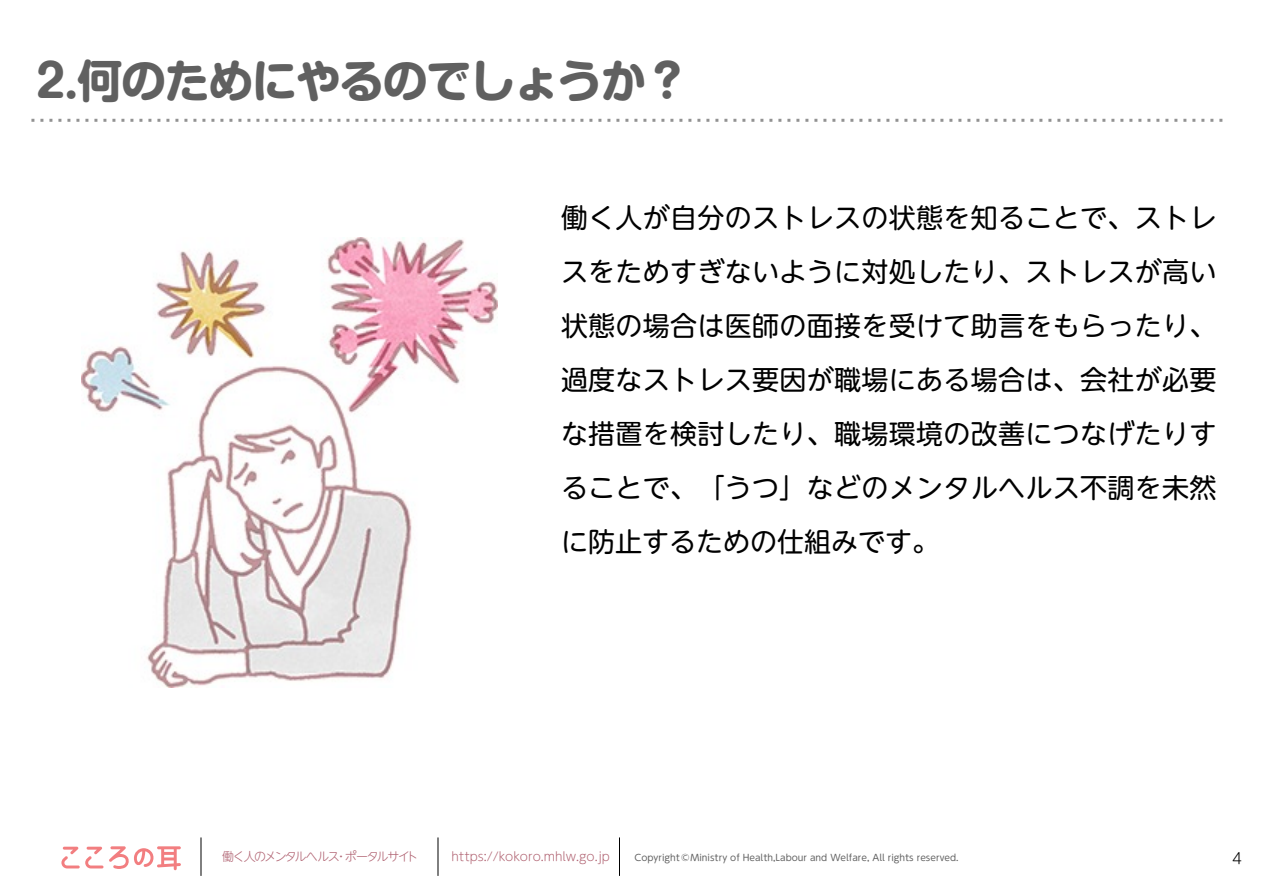
<style>
.page{position:relative;width:1263px;height:893px;background:#fff}
.page>*{position:absolute;margin:0;border:0;box-sizing:border-box;transform-origin:0 0}
.t1{font:700 45px "Shin M Go Pro";letter-spacing:-.03em;color:#606060}
.t2{font:27px/54px "UD Shin M Go Pro";letter-spacing:.01em;color:#000;text-align:justify}
.t3{font:300 15px "UD Shin M Go Pro";color:#000}
.t4{font:300 12px "UD Shin M Go Pro";color:#b06271}
.t5{font:300 12px "UD Shin M Go Pro";letter-spacing:-.115em;color:#b06271}
.t6{font:9px "UD Shin M Go Pro";color:#606060}
</style>
<div class="page">
<hr style="left:201px;top:837px;width:1px;height:38px;background:#000">
<hr style="left:438px;top:837px;width:1px;height:38px;background:#000">
<hr style="left:619px;top:837px;width:1px;height:38px;background:#000">
<svg style="left:31px;top:119px;width:1192px;height:3px"></svg>
<img style="left:81px;top:237px;width:417px;height:450px">
<svg style="left:61px;top:846px;width:120px;height:24px"></svg>
<h1 class="t1" style="left:36px;top:44px;width:655px">2.何のためにやるのでしょうか？</h1>
<p class="t2" style="left:561px;top:189px;width:657px">働く人が自分のストレスの状態を知ることで、ストレスをためすぎないように対処したり、ストレスが高い状態の場合は医師の面接を受けて助言をもらったり、過度なストレス要因が職場にある場合は、会社が必要な措置を検討したり、職場環境の改善につなげたりすることで、「うつ」などのメンタルヘルス不調を未然に防止するための仕組みです。</p>
<p class="t5" style="left:222px;top:847px;width:198px">働く人のメンタルヘルス・ポータルサイト</p>
<p class="t4" style="left:452px;top:846px;width:160px">https://kokoro.mhlw.go.jp</p>
<p class="t6" style="left:634px;top:850px;width:326px">Copyright©Ministry of Health,Labour and Welfare, All rights reserved.</p>
<p class="t3" style="left:1232px;top:846px;width:11px">4</p>
</div>
